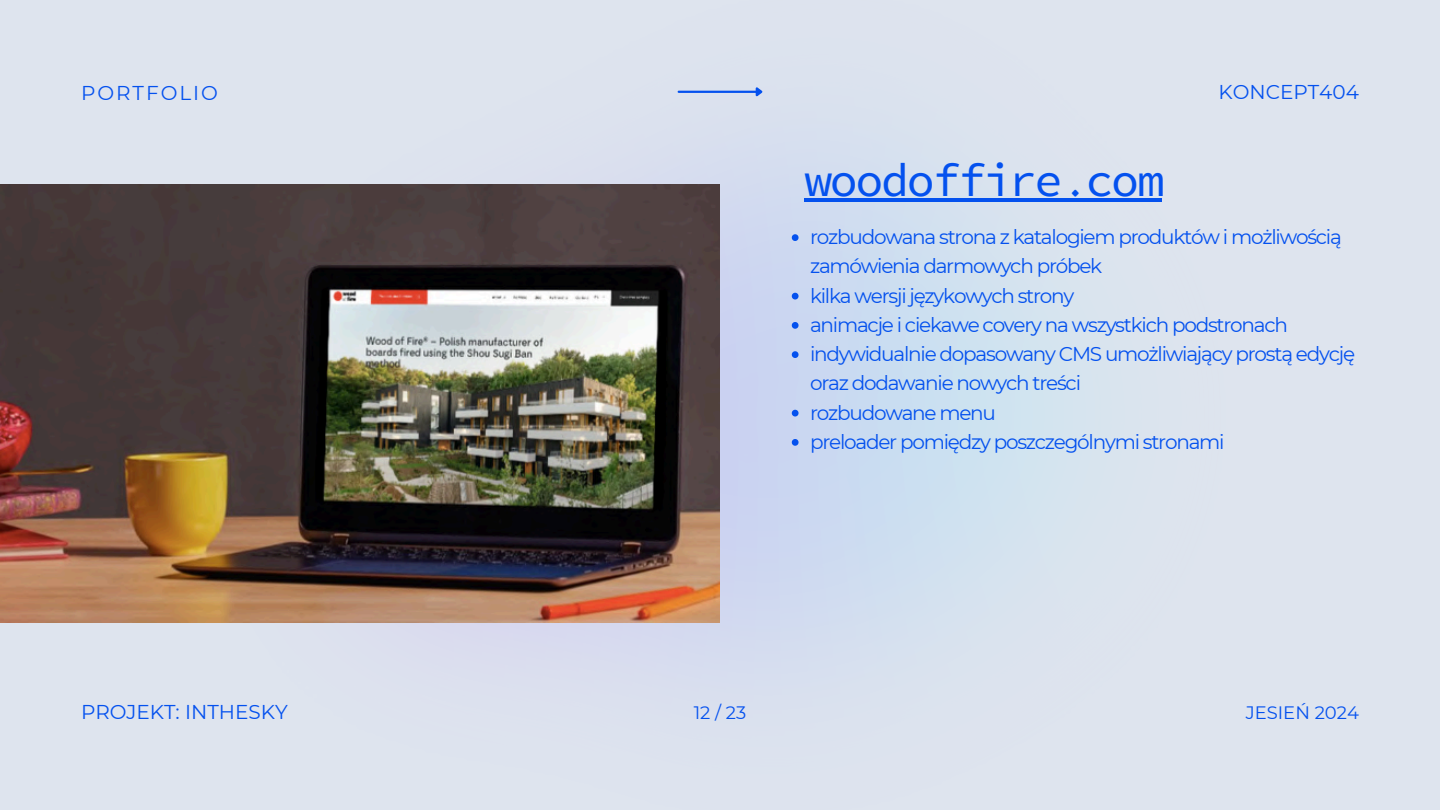
<style>
.page{position:relative;width:1440px;height:810px;background:#dee4ee}
.page>*{position:absolute;margin:0;border:0;box-sizing:border-box;transform-origin:0 0}
.t1{font:40px "Kawkab Mono";letter-spacing:-.06em;color:#0451ee}
.t2{font:20px/29.2px "Montserrat";letter-spacing:-.06em;color:#0451ee}
.t3{font:20px "Montserrat";color:#0451ee}
.t4{font:20px "Montserrat";letter-spacing:.1em;color:#0451ee}
.t5{font:18px "Montserrat";color:#0451ee}
</style>
<div class="page">
<img style="left:167px;top:90px;width:886px;height:551px">
<hr style="left:679px;top:91px;width:77px;height:2px;background:#0451ee">
<svg style="left:754px;top:87px;width:11px;height:13px"></svg>
<img style="left:0;top:185px;width:719px;height:437px">
<hr style="left:804px;top:198px;width:358px;height:4px;background:#0451ee">
<svg style="left:792px;top:234px;width:7px;height:7px"></svg>
<svg style="left:792px;top:293px;width:7px;height:7px"></svg>
<svg style="left:792px;top:322px;width:7px;height:7px"></svg>
<svg style="left:792px;top:351px;width:7px;height:7px"></svg>
<svg style="left:792px;top:410px;width:7px;height:7px"></svg>
<svg style="left:792px;top:439px;width:7px;height:7px"></svg>
<p class="t4" style="left:81px;top:81px;width:139px">PORTFOLIO</p>
<p class="t3" style="left:1218px;top:80px;width:142px">KONCEPT404</p>
<h2 class="t1" style="left:804px;top:159px;width:362px">woodoffire.com</h2>
<p class="t2" style="left:810px;top:222px;width:533px">rozbudowana strona z katalogiem produktów i możliwością zamówienia darmowych próbek</p>
<p class="t2" style="left:810px;top:281px;width:266px">kilka wersji językowych strony</p>
<p class="t2" style="left:810px;top:310px;width:480px">animacje i ciekawe covery na wszystkich podstronach</p>
<p class="t2" style="left:810px;top:339px;width:547px">indywidualnie dopasowany CMS umożliwiający prostą edycję oraz dodawanie nowych treści</p>
<p class="t2" style="left:810px;top:398px;width:188px">rozbudowane menu</p>
<p class="t2" style="left:810px;top:427px;width:416px">preloader pomiędzy poszczególnymi stronami</p>
<h2 class="t3" style="left:81px;top:700px;width:208px">PROJEKT: INTHESKY</h2>
<h1 class="t5" style="left:694px;top:701px;width:54px">12 / 23</h1>
<p class="t5" style="left:1246px;top:701px;width:115px">JESIEŃ 2024</p>
</div>
